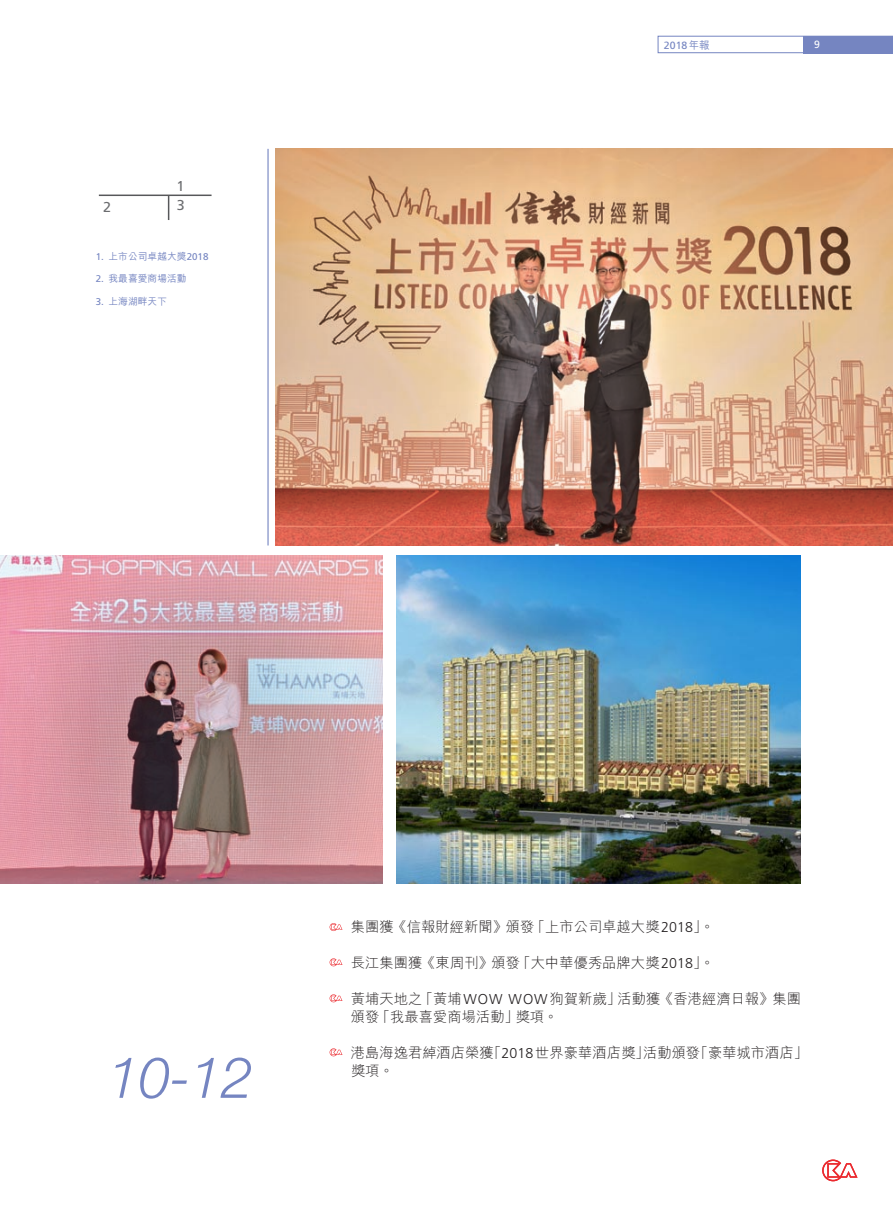
<style>
.page{position:relative;width:893px;height:1212px;background:#fff}
.page>*{position:absolute;margin:0;border:0;box-sizing:border-box;transform-origin:0 0}
.t1{font:italic 300 57px "Helvetica Neue LT Std";color:#7585c1}
.t2{font:300 14.25px/18px "M Hei HK";letter-spacing:.005em;color:#231f20}
.t3{font:14.25px "Frutiger";color:#6c6d70}
.t4{font:10.5px "Frutiger";color:#7585c1}
.t5{font:10.5px "Frutiger";color:#fff}
.t6{font:500 9.75px "M Hei HK";letter-spacing:.005em;color:#7585c1}
.s1{font-family:"Frutiger";font-weight:400}
.s2{font-family:"M Hei HK";font-weight:500}
.s3{font-family:"Frutiger"}
</style>
<div class="page">
<div style="left:803px;top:36px;width:90px;height:17px;background:#7585c1"></div>
<div style="left:658px;top:36px;width:235px;height:17px;border:1px solid #7585c1"></div>
<svg style="left:822px;top:1159px;width:35px;height:22px"></svg>
<svg style="left:330px;top:923px;width:12px;height:8px"></svg>
<svg style="left:330px;top:958px;width:12px;height:8px"></svg>
<svg style="left:330px;top:994px;width:12px;height:8px"></svg>
<svg style="left:330px;top:1048px;width:12px;height:8px"></svg>
<hr style="left:99px;top:195px;width:113px;height:1px;background:#57585a">
<svg style="left:168px;top:196px;width:1px;height:24px"></svg>
<img style="left:0;top:555px;width:382px;height:329px">
<img style="left:396px;top:555px;width:405px;height:329px">
<img style="left:275px;top:149px;width:618px;height:396px">
<hr style="left:267px;top:149px;width:2px;height:396px;background:#7585c1">
<p class="t3" style="left:176px;top:178px;width:9px">1</p>
<p class="t3" style="left:103px;top:199px;width:9px">2</p>
<p class="t3" style="left:177px;top:197px;width:9px">3</p>
<p class="t6" style="left:96px;top:249px;width:114px"><span class="s1">1.</span> 上市公司卓越大獎<span class="s1">2018</span></p>
<p class="t6" style="left:96px;top:272px;width:92px"><span class="s1">2.</span> 我最喜愛商場活動</p>
<p class="t6" style="left:96px;top:294px;width:73px"><span class="s1">3.</span> 上海湖畔天下</p>
<p class="t4" style="left:664px;top:39px;width:47px">2018<span class="s2">年報</span></p>
<p class="t5" style="left:814px;top:38px;width:7px">9</p>
<h1 class="t1" style="left:108px;top:1043px;width:147px">10-12</h1>
<p class="t2" style="left:351px;top:917px;width:365px">集團獲《信報財經新聞》頒發「上市公司卓越大獎<span class="s3">2018</span>」。</p>
<p class="t2" style="left:351px;top:953px;width:365px">長江集團獲《東周刊》頒發「大中華優秀品牌大獎<span class="s3">2018</span>」。</p>
<p class="t2" style="left:351px;top:989px;width:452px">黃埔天地之「黃埔<span class="s3">WOW WOW</span>狗賀新歲」活動獲《香港經濟日報》集團頒發「我最喜愛商場活動」獎項。</p>
<p class="t2" style="left:351px;top:1043px;width:459px">港島海逸君綽酒店榮獲「<span class="s3">2018</span>世界豪華酒店獎」活動頒發「豪華城市酒店」獎項。</p>
</div>
